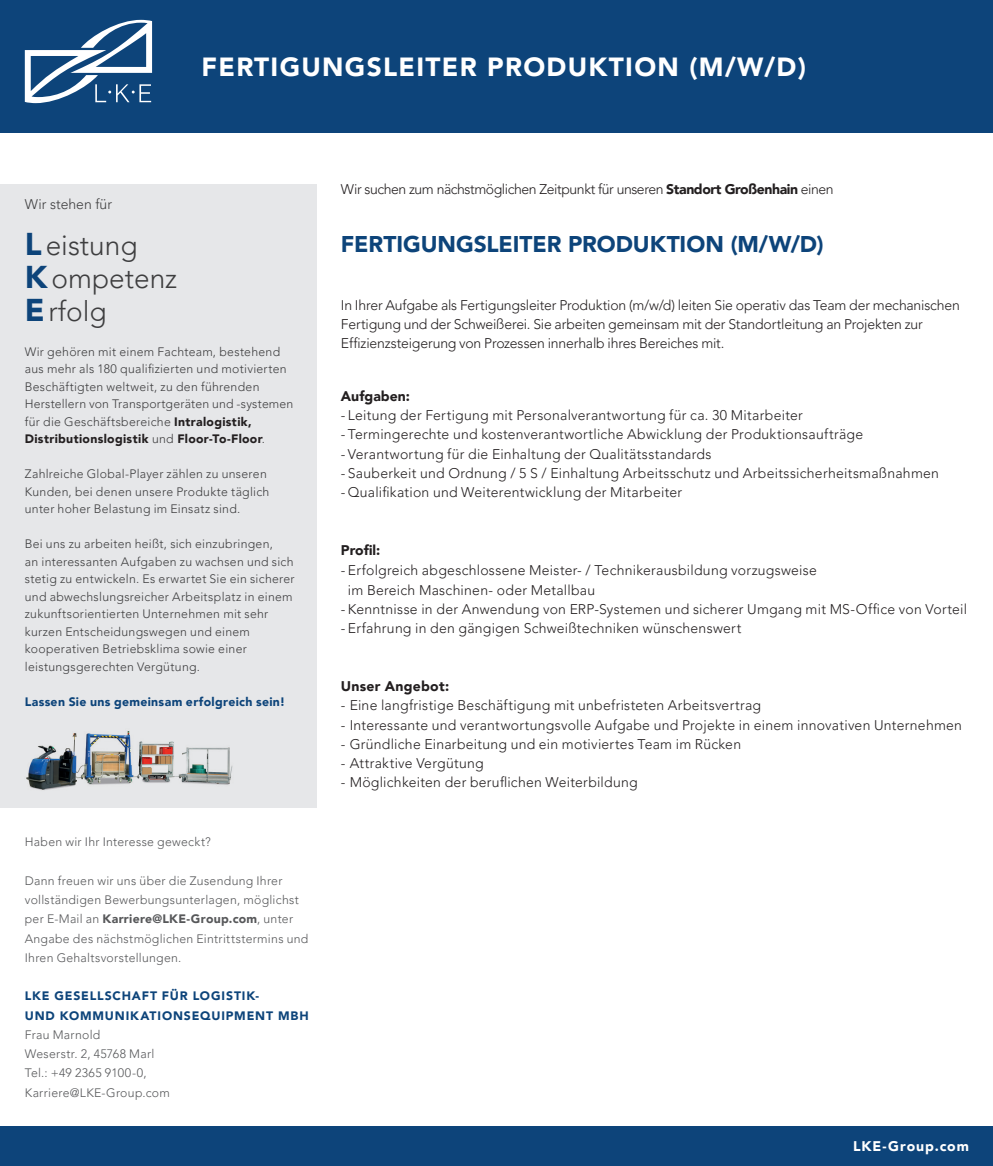
<style>
.page{position:relative;width:993px;height:1166px;background:#fff}
.page>*{position:absolute;margin:0;border:0;box-sizing:border-box;transform-origin:0 0}
.t1{font:300 28px/33.2px "Avenir LT Pro";color:#3e3e3f}
.t2{font:900 26.25px "Avenir LT Pro";letter-spacing:.05em;color:#fff}
.t3{font:900 22.75px "Avenir LT Pro";letter-spacing:-.005em;color:#0d447a}
.t4{font:300 14px/19.2px "Avenir LT Pro";letter-spacing:.015em;color:#231f20}
.t5{font:300 14px/19.2px "Avenir LT Pro";letter-spacing:-.01em;color:#231f20}
.t6{font:300 14px "Avenir LT Pro";letter-spacing:-.03em;color:#231f20}
.t7{font:900 14px "Avenir LT Pro";letter-spacing:.005em;color:#231f20}
.t8{font:900 14px "Avenir LT Pro";letter-spacing:.07em;color:#fff}
.t9{font:300 14px "Avenir LT Pro";color:#3e3e3f}
.t10{font:300 12.25px/17.5px "Avenir LT Pro";letter-spacing:.025em;color:#3e3e3f}
.t11{font:300 12.25px/19.2px "Avenir LT Pro";letter-spacing:.025em;color:#57585a}
.t12{font:900 12.25px/19.2px "Avenir LT Pro";letter-spacing:.065em;color:#0d447a}
.t13{font:900 12.25px "Avenir LT Pro";letter-spacing:.025em;color:#0d447a}
.s1{font-weight:900;font-size:31.5px;color:#0d447a}
.s2{font-weight:900;color:#231f20}
.s3{font-weight:900}
</style>
<div class="page">
<div style="left:0;top:0;width:992px;height:132px;background:#0d447a"></div>
<svg style="left:25px;top:20px;width:127px;height:83px"></svg>
<div style="left:0;top:1126px;width:992px;height:40px;background:#0d447a"></div>
<div style="left:0;top:184px;width:316px;height:624px;background:#e6e7e9"></div>
<img style="left:26px;top:731px;width:207px;height:59px">
<h2 class="t2" style="left:201px;top:51px;width:606px">FERTIGUNGSLEITER PRODUKTION (M/W/D)</h2>
<p class="t9" style="left:25px;top:196px;width:89px">Wir stehen für</p>
<h1 class="t1" style="left:25px;top:229px;width:154px"><span class="s1">L</span> eistung<br><span class="s1">K</span>ompetenz<br><span class="s1">E</span>rfolg</h1>
<p class="t10" style="left:25px;top:343px;width:270px">Wir gehören mit einem Fachteam, bestehend aus mehr als 180 qualifizierten und motivierten Beschäftigten weltweit, zu den führenden Herstellern von Transportgeräten und -systemen für die Geschäftsbereiche <span class="s2">Intralogistik, Distributionslogistik</span> und <span class="s2">Floor-To-Floor</span>.</p>
<p class="t10" style="left:25px;top:465px;width:246px">Zahlreiche Global-Player zählen zu unseren<br>Kunden, bei denen unsere Produkte täglich unter hoher Belastung im Einsatz sind.</p>
<p class="t10" style="left:25px;top:535px;width:271px">Bei uns zu arbeiten heißt, sich einzubringen,<br>an interessanten Aufgaben zu wachsen und sich stetig zu entwickeln. Es erwartet Sie ein sicherer und abwechslungsreicher Arbeitsplatz in einem zukunftsorientierten Unternehmen mit sehr kurzen Entscheidungswegen und einem kooperativen Betriebsklima sowie einer leistungsgerechten Vergütung.</p>
<p class="t13" style="left:25px;top:694px;width:262px">Lassen Sie uns gemeinsam erfolgreich sein!</p>
<p class="t11" style="left:25px;top:832px;width:187px">Haben wir Ihr Interesse geweckt?</p>
<p class="t11" style="left:25px;top:871px;width:285px">Dann freuen wir uns über die Zusendung Ihrer vollständigen Bewerbungsunterlagen, möglichst per E-Mail an <span class="s3">Karriere@LKE-Group.com</span>, unter Angabe des nächstmöglichen Eintrittstermins und Ihren Gehaltsvorstellungen.</p>
<p class="t12" style="left:25px;top:986px;width:285px">LKE GESELLSCHAFT FÜR LOGISTIK-<br>UND KOMMUNIKATIONSEQUIPMENT MBH</p>
<p class="t11" style="left:25px;top:1025px;width:146px">Frau Marnold<br>Weserstr. 2, 45768 Marl<br>Tel.: +49 2365 9100-0,<br>Karriere@LKE-Group.com</p>
<p class="t6" style="left:341px;top:181px;width:494px">Wir suchen zum nächstmöglichen Zeitpunkt für unseren <span class="s3">Standort Großenhain</span> einen</p>
<h3 class="t3" style="left:341px;top:230px;width:484px">FERTIGUNGSLEITER PRODUKTION (M/W/D)</h3>
<p class="t5" style="left:341px;top:295px;width:620px">In Ihrer Aufgabe als Fertigungsleiter Produktion (m/w/d) leiten Sie operativ das Team der mechanischen<br>Fertigung und der Schweißerei. Sie arbeiten gemeinsam mit der Standortleitung an Projekten zur<br>Effizienzsteigerung von Prozessen innerhalb ihres Bereiches mit.</p>
<p class="t7" style="left:341px;top:388px;width:70px">Aufgaben:</p>
<p class="t4" style="left:341px;top:406px;width:463px">- Leitung der Fertigung mit Personalverantwortung für ca. 30 Mitarbeiter</p>
<p class="t4" style="left:341px;top:425px;width:523px">- Termingerechte und kostenverantwortliche Abwicklung der Produktionsaufträge</p>
<p class="t4" style="left:341px;top:444px;width:372px">- Verantwortung für die Einhaltung der Qualitätsstandards</p>
<p class="t4" style="left:341px;top:463px;width:599px">- Sauberkeit und Ordnung / 5 S / Einhaltung Arbeitsschutz und Arbeitssicherheitsmaßnahmen</p>
<p class="t4" style="left:341px;top:483px;width:342px">- Qualifikation und Weiterentwicklung der Mitarbeiter</p>
<p class="t7" style="left:341px;top:542px;width:41px">Profil:</p>
<p class="t4" style="left:348px;top:561px;width:470px;text-indent:-7px">- Erfolgreich abgeschlossene Meister- / Technikerausbildung vorzugsweise im Bereich Maschinen- oder Metallbau</p>
<p class="t4" style="left:341px;top:599px;width:627px">- Kenntnisse in der Anwendung von ERP-Systemen und sicherer Umgang mit MS-Office von Vorteil</p>
<p class="t4" style="left:341px;top:619px;width:402px">- Erfahrung in den gängigen Schweißtechniken wünschenswert</p>
<p class="t7" style="left:341px;top:678px;width:110px">Unser Angebot:</p>
<p class="t4" style="left:341px;top:696px;width:421px">- Eine langfristige Beschäftigung mit unbefristeten Arbeitsvertrag</p>
<p class="t4" style="left:341px;top:715px;width:622px">- Interessante und verantwortungsvolle Aufgabe und Projekte in einem innovativen Unternehmen</p>
<p class="t4" style="left:341px;top:734px;width:401px">- Gründliche Einarbeitung und ein motiviertes Team im Rücken</p>
<p class="t4" style="left:341px;top:753px;width:144px">- Attraktive Vergütung</p>
<p class="t4" style="left:341px;top:773px;width:298px">- Möglichkeiten der beruflichen Weiterbildung</p>
<p class="t8" style="left:852px;top:1138px;width:117px">LKE-Group.com</p>
</div>
